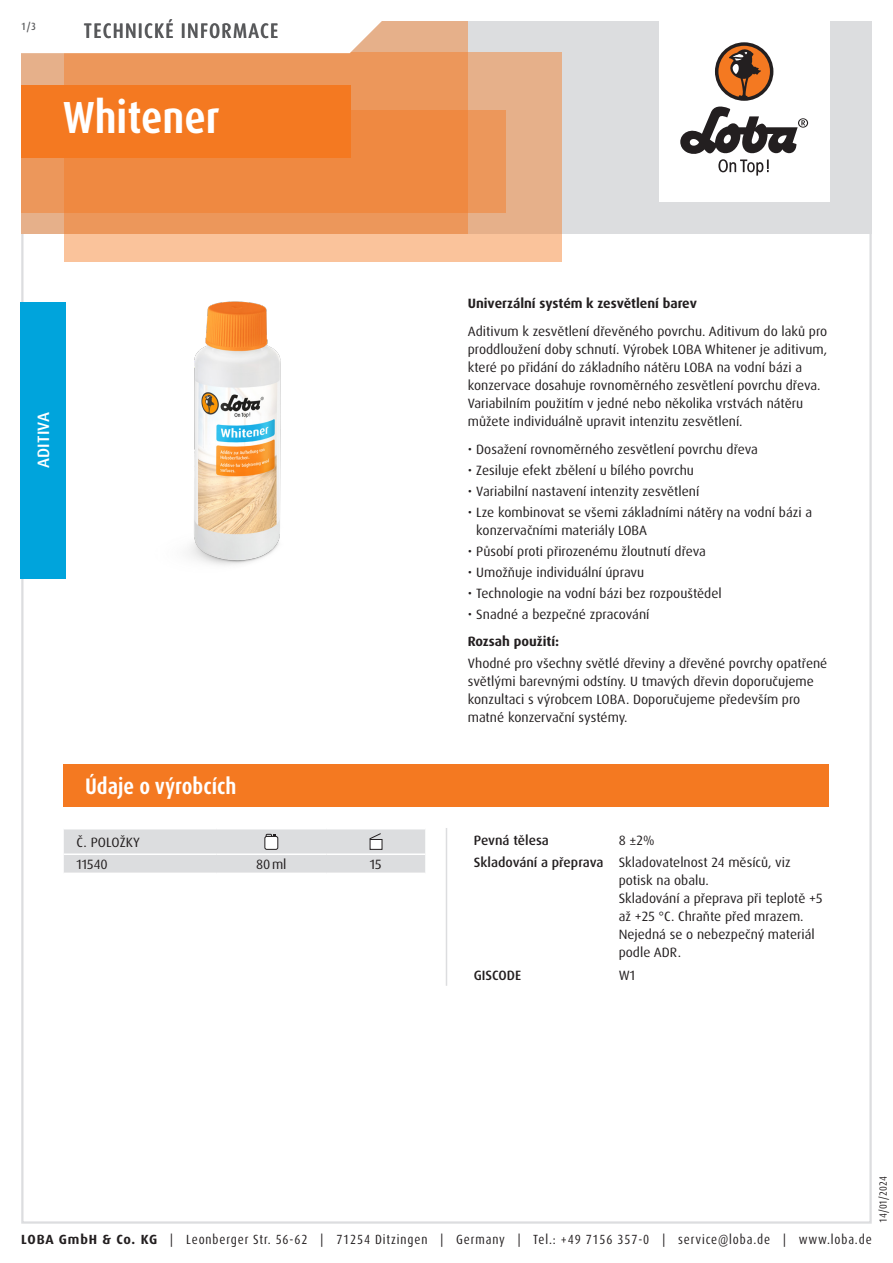
<style>
.page{position:relative;width:893px;height:1263px;background:#fff}
.page>*{position:absolute;margin:0;border:0;box-sizing:border-box;transform-origin:0 0}
.Produktname_weiss{font:700 condensed 45px "Dax Pro";color:#fff}
.Abschnitt{font:700 condensed 22.5px "Dax Pro";color:#fff}
.TI{font:500 condensed 21px "Dax Pro";letter-spacing:.06em;color:#57585a}
.Produktart_Versiegelung{font:500 16.5px "Dax Pro";letter-spacing:.01em;color:#fff}
.Text{font:13.5px/18px "Dax Pro";color:#231f20}
.Text_ohne_Silbentrennung{font:13.5px/18px "Dax Pro";color:#231f20}
.Text_Bold{font:700 13.5px "Dax Pro";color:#231f20}
.Text_Medium{font:500 13.5px "Dax Pro";color:#231f20}
.Text_Großbuchstaben{font:13.5px "Dax Pro";letter-spacing:.01em;color:#231f20}
.Text_zentriert{font:13.5px "Dax Pro";color:#231f20}
.t1{font:condensed 13.35px "Dax Pro";letter-spacing:.065em;color:#231f20}
.t2{font:condensed 10.5px "Dax Pro";color:#231f20}
.t3{font:500 condensed 10.5px "Dax Pro";color:#57585a}
.s1{font-weight:700;font-stretch:normal}
</style>
<div class="page">
<hr style="left:446px;top:828px;width:1px;height:158px;background:#dcdddf">
<svg style="left:64px;top:829px;width:361px;height:44px;background:#dcdddf"></svg>
<div style="left:64px;top:764px;width:765px;height:43px;background:#f47921"></div>
<img style="left:188px;top:301px;width:93px;height:264px">
<div style="left:20px;top:302px;width:46px;height:276px;background:#00a4dc"></div>
<div style="left:21px;top:21px;width:851px;height:213px;background:#dcdddf"></div>
<div style="left:659px;top:0;width:170px;height:202px;background:#fff"></div>
<svg style="left:680px;top:106px;width:128px;height:70px"></svg>
<div style="left:715px;top:42px;width:58px;height:59px;background:#231f20;border-radius:50%"></div>
<svg style="left:718px;top:45px;width:52px;height:52px"></svg>
<div style="left:64px;top:52px;width:497px;height:209px;background:linear-gradient(to right,#fec79f,#efb992)"></div>
<div style="left:21px;top:111px;width:485px;height:102px;background:#ec975b"></div>
<svg style="left:21px;top:21px;width:447px;height:213px;background:#ed9150"></svg>
<svg style="left:21px;top:21px;width:411px;height:34px;background:#faede4"></svg>
<div style="left:21px;top:85px;width:330px;height:72px;background:#f47921"></div>
<p class="t3" style="left:21px;top:19px;width:16px">1/3</p>
<p class="TI" style="left:84px;top:17px;width:196px">TECHNICKÉ INFORMACE</p>
<p class="Produktname_weiss" style="left:63px;top:89px;width:158px">Whitener</p>
<p class="Produktart_Versiegelung" style="left:33px;top:468px;width:58px;rotate:-90deg">ADITIVA</p>
<p class="Abschnitt" style="left:85px;top:772px;width:153px">Údaje o výrobcích</p>
<p class="Text_Großbuchstaben" style="left:77px;top:833px;width:65px">Č. POLOŽKY</p>
<p class="Text" style="left:77px;top:855px;width:33px">11540</p>
<p class="Text_zentriert" style="left:256px;top:856px;width:32px">80ml</p>
<p class="Text_zentriert" style="left:370px;top:856px;width:13px">15</p>
<p class="Text_Bold" style="left:468px;top:295px;width:231px">Univerzální systém k zesvětlení barev</p>
<p class="Text" style="left:468px;top:323px;width:361px">Aditivum k zesvětlení dřevěného povrchu. Aditivum do laků pro proddloužení doby schnutí. Výrobek LOBA Whitener je aditivum, které po přidání do základního nátěru LOBA na vodní bázi a konzervace dosahuje rovnoměrného zesvětlení povrchu dřeva.<br>Variabilním použitím v jedné nebo několika vrstvách nátěru můžete individuálně upravit intenzitu zesvětlení.</p>
<p class="Text" style="left:468px;top:440px;width:292px">• Dosažení rovnoměrného zesvětlení povrchu dřeva</p>
<p class="Text" style="left:468px;top:461px;width:228px">• Zesiluje efekt zbělení u bílého povrchu</p>
<p class="Text" style="left:468px;top:482px;width:233px">• Variabilní nastavení intenzity zesvětlení</p>
<p class="Text" style="left:476px;top:503px;width:337px;text-indent:-9px">• Lze kombinovat se všemi základními nátěry na vodní bázi a konzervačními materiály LOBA</p>
<p class="Text" style="left:468px;top:542px;width:240px">• Působí proti přirozenému žloutnutí dřeva</p>
<p class="Text" style="left:468px;top:563px;width:178px">• Umožňuje individuální úpravu</p>
<p class="Text" style="left:468px;top:584px;width:255px">• Technologie na vodní bázi bez rozpouštědel</p>
<p class="Text" style="left:468px;top:605px;width:183px">• Snadné a bezpečné zpracování</p>
<p class="Text_Bold" style="left:468px;top:633px;width:93px">Rozsah použití:</p>
<p class="Text" style="left:468px;top:654px;width:361px">Vhodné pro všechny světlé dřeviny a dřevěné povrchy opatřené světlými barevnými odstíny. U tmavých dřevin doporučujeme konzultaci s výrobcem LOBA. Doporučujeme především pro matné konzervační systémy.</p>
<p class="Text_Medium" style="left:474px;top:831px;width:77px">Pevná tělesa</p>
<p class="Text_ohne_Silbentrennung" style="left:619px;top:831px;width:37px">8 ±2%</p>
<p class="Text_Medium" style="left:474px;top:854px;width:131px">Skladování a přeprava</p>
<p class="Text_ohne_Silbentrennung" style="left:619px;top:853px;width:173px">Skladovatelnost 24 měsíců, viz potisk na obalu.</p>
<p class="Text_ohne_Silbentrennung" style="left:619px;top:889px;width:205px">Skladování a přeprava při teplotě +5 až +25 °C. Chraňte před mrazem.</p>
<p class="Text_ohne_Silbentrennung" style="left:619px;top:925px;width:197px">Nejedná se o nebezpečný materiál podle ADR.</p>
<p class="Text_Medium" style="left:474px;top:966px;width:49px">GISCODE</p>
<p class="Text_ohne_Silbentrennung" style="left:619px;top:966px;width:18px">W1</p>
<p class="t2" style="left:876px;top:1222px;width:48px;rotate:-90deg">14/01/2024</p>
<p class="t1" style="left:21px;top:1230px;width:852px"><span class="s1">LOBA GmbH &amp; Co. KG</span> | Leonberger Str. 56-62 | 71254 Ditzingen | Germany | Tel.: +49 7156 357-0 | service@loba.de | www.loba.de</p>
</div>
